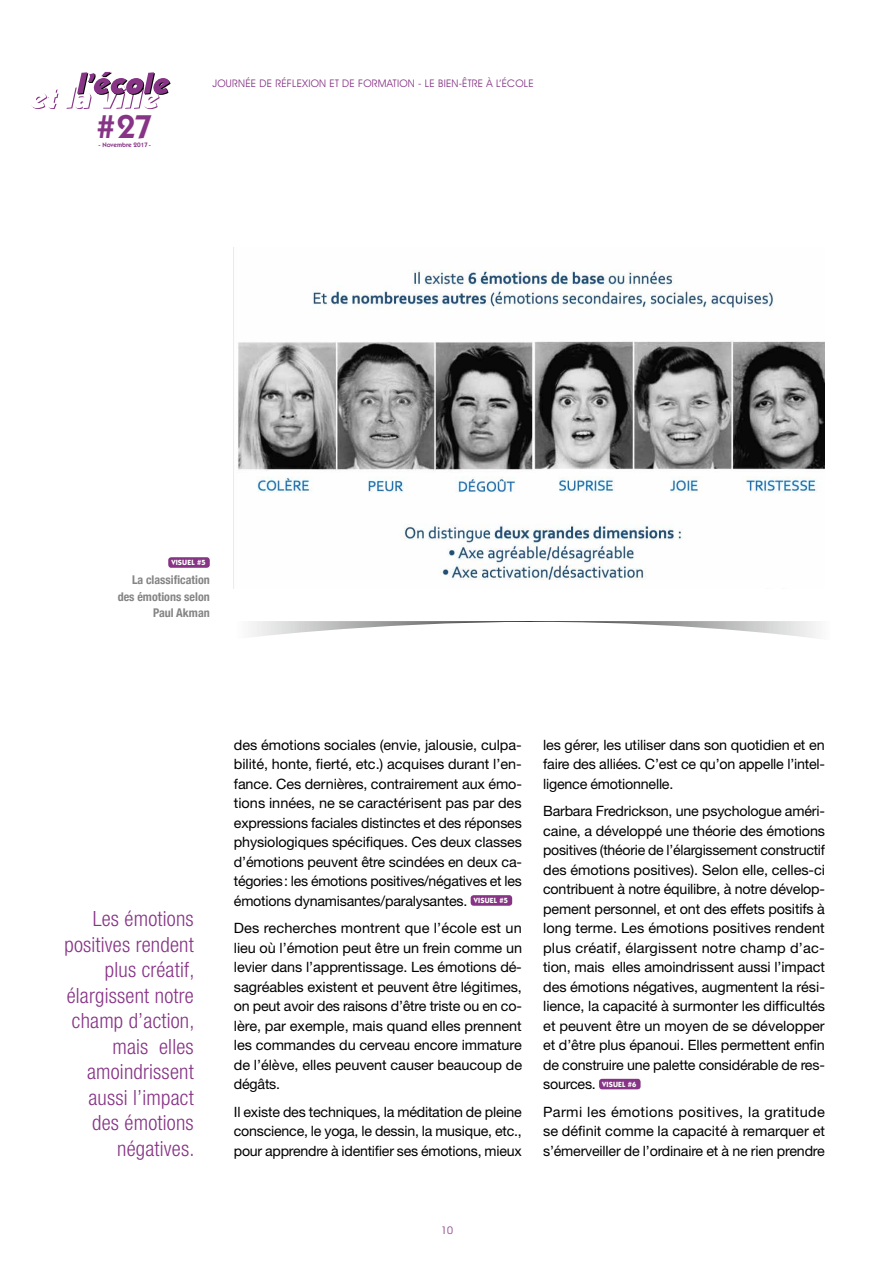
<style>
.page{position:relative;width:893px;height:1263px;background:#fff}
.page>*{position:absolute;margin:0;border:0;box-sizing:border-box;transform-origin:0 0}
.t1{font:600 33.15px "Itc Kabel";color:#873486}
.t2{font:300 condensed 21px/25.5px "Helvetica Neue";letter-spacing:.01em;color:#873486;text-align:right}
.t3{font:14.25px/19.5px "Helvetica Neue";letter-spacing:-.015em;color:#000;text-align:justify}
.t4{font:700 condensed 12px/16.5px "Helvetica Neue";color:#858585;text-align:right}
.t5{font:10.5px "Avant Garde IT Cby BT";letter-spacing:.02em;color:#873486}
.t6{font:700 7.5px "Itc Kabel";letter-spacing:.02em;color:#fff}
.t7{font:600 6.45px "Itc Kabel";color:#873486}
</style>
<div class="page">
<svg style="left:31px;top:89px;width:27px;height:20px"></svg>
<svg style="left:66px;top:72px;width:105px;height:37px"></svg>
<div style="left:471px;top:895px;width:41px;height:11px;background:#873486;border-radius:3px"></div>
<div style="left:599px;top:1079px;width:42px;height:10px;background:#873486;border-radius:3px"></div>
<img style="left:238px;top:270px;width:587px;height:319px">
<svg style="left:252px;top:621px;width:564px;height:17px"></svg>
<div style="left:168px;top:557px;width:42px;height:11px;background:#873486;border-radius:3px"></div>
<h1 class="t1" style="left:97px;top:107px;width:57px">#27</h1>
<p class="t7" style="left:98px;top:141px;width:54px">- Novembre 2017-</p>
<p class="t5" style="left:213px;top:77px;width:323px">JOURNÉE DE RÉFLEXION ET DE FORMATION - LE BIEN-ÊTRE À L’ÉCOLE</p>
<p class="t6" style="left:171px;top:558px;width:36px">VISUEL #5</p>
<p class="t4" style="left:118px;top:571px;width:94px">La classification des émotions selon<br>Paul Akman</p>
<h2 class="t2" style="left:64px;top:906px;width:132px">Les émotions positives rendent plus créatif, élargissent notre champ d’action, mais elles amoindrissent aussi l’impact des émotions négatives.</h2>
<p class="t3" style="left:234px;top:735px;width:290px">des émotions sociales (envie, jalousie, culpa&shy;bilité, honte, fierté, etc.) acquises durant l’en&shy;fance. Ces dernières, contrairement aux émo&shy;tions innées, ne se caractérisent pas par des expressions faciales distinctes et des réponses physiologiques spécifiques. Ces deux classes d’émotions peuvent être scindées en deux ca&shy;tégories: les émotions positives/négatives et les émotions dynamisantes/paralysantes. <sup>VISUEL</sup> <sup>#5</sup></p>
<p class="t3" style="left:234px;top:918px;width:290px">Des recherches montrent que l’école est un lieu où l’émotion peut être un frein comme un levier dans l’apprentissage. Les émotions dé&shy;sagréables existent et peuvent être légitimes, on peut avoir des raisons d’être triste ou en co&shy;lère, par exemple, mais quand elles prennent les commandes du cerveau encore immature de l’élève, elles peuvent causer beaucoup de dégâts.</p>
<p class="t3" style="left:234px;top:1102px;width:289px">Il existe des techniques, la méditation de pleine conscience, le yoga, le dessin, la musique, etc., pour apprendre à identifier ses émotions, mieux</p>
<p class="t3" style="left:543px;top:735px;width:283px">les gérer, les utiliser dans son quotidien et en faire des alliées. C’est ce qu’on appelle l’intel&shy;ligence émotionnelle.</p>
<p class="t3" style="left:543px;top:801px;width:283px">Barbara Fredrickson, une psychologue améri&shy;caine, a développé une théorie des émotions positives (théorie de l’élargissement constructif des émotions positives). Selon elle, celles-ci contribuent à notre équilibre, à notre dévelop&shy;pement personnel, et ont des effets positifs à long terme. Les émotions positives rendent plus créatif, élargissent notre champ d’ac&shy;tion, mais elles amoindrissent aussi l’impact des émotions négatives, augmentent la rési&shy;lience, la capacité à surmonter les difficultés et peuvent être un moyen de se développer et d’être plus épanoui. Elles permettent enfin de construire une palette considérable de res&shy;sources. <sup>VISUEL</sup> <sup>#6</sup></p>
<p class="t3" style="left:543px;top:1102px;width:283px">Parmi les émotions positives, la gratitude se définit comme la capacité à remarquer et s’émerveiller de l’ordinaire et à ne rien prendre</p>
<p class="t5" style="left:441px;top:1224px;width:14px">10</p>
</div>
